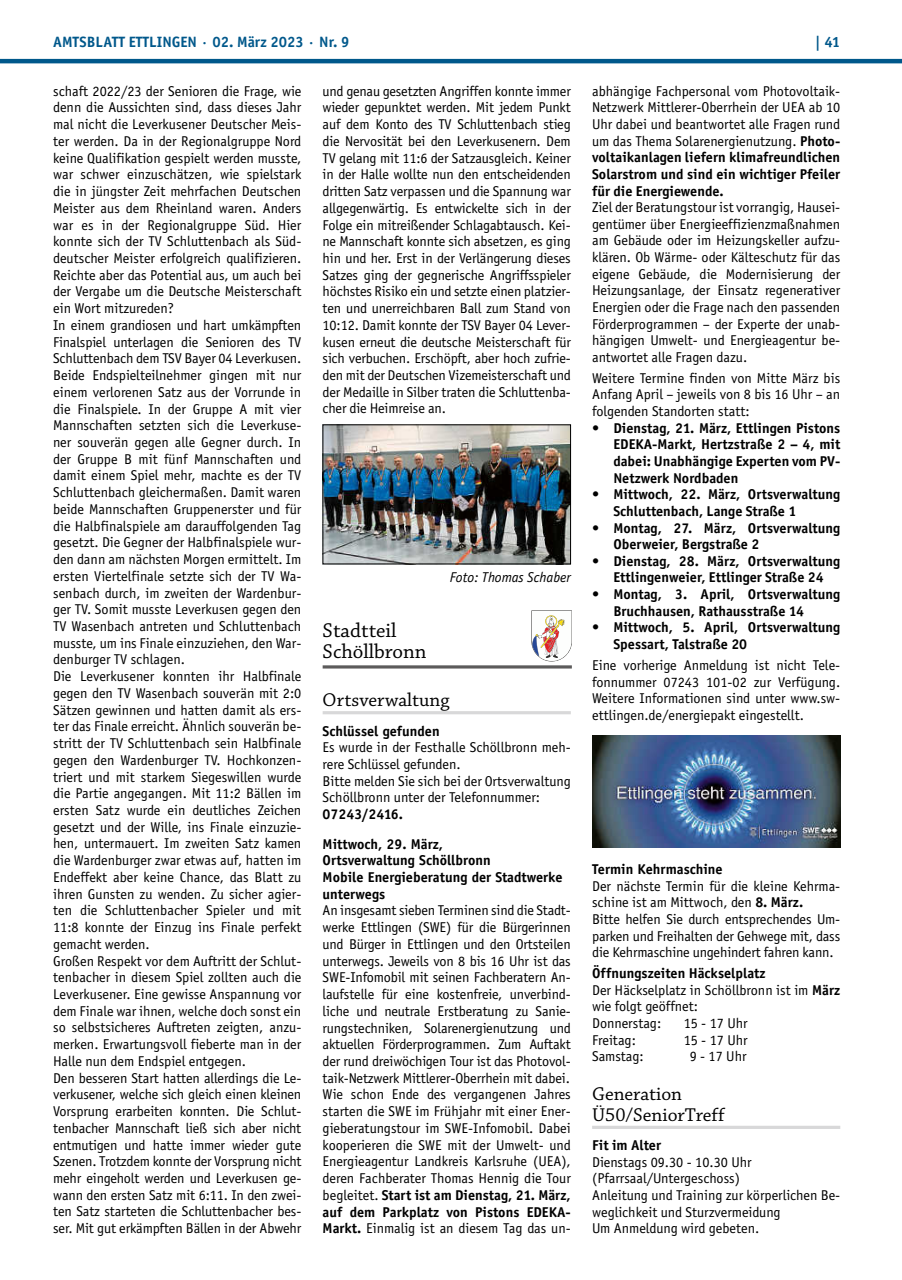
<style>
.page{position:relative;width:902px;height:1280px;background:#fff}
.page>*{position:absolute;margin:0;border:0;box-sizing:border-box;transform-origin:0 0}
.t1{font:21px/21px "Chaparral Pro";color:#000}
.t2{font:19.5px/21.1px "Chaparral Pro";color:#000}
.t3{font:700 15px "Officina Sans";color:#00588b}
.t4{font:14.25px/16.6px "Officina Sans";color:#000;text-align:justify}
.t5{font:700 14.25px/16.6px "Officina Sans";color:#000}
.t6{font:italic 14.25px "Officina Sans";color:#000}
.s1{font-weight:700}
.s2{font-weight:400}
</style>
<div class="page">
<hr style="left:0;top:59px;width:901px;height:4px;background:#00588b">
<hr style="left:322px;top:711px;width:248px;height:3px;background:#d8d8d9">
<img style="left:324px;top:427px;width:244px;height:135px">
<hr style="left:322px;top:665px;width:250px;height:3px;background:#5c5b5b">
<svg style="left:531px;top:610px;width:41px;height:51px"></svg>
<hr style="left:592px;top:1126px;width:248px;height:3px;background:#d8d8d9">
<img style="left:592px;top:735px;width:248px;height:113px">
<p class="t3" style="left:53px;top:32px;width:298px">AMTSBLATT ETTLINGEN · 02. März 2023 · Nr. 9</p>
<p class="t3" style="left:814px;top:32px;width:27px">| 41</p>
<p class="t4" style="left:53px;top:83px;width:250px;text-align:left">schaft 2022/23 der Senioren die Frage, wie denn die Aussichten sind, dass dieses Jahr mal nicht die Leverkusener Deutscher Meis&shy;ter werden. Da in der Regionalgruppe Nord keine Qualifikation gespielt werden musste, war schwer einzuschätzen, wie spielstark die in jüngster Zeit mehrfachen Deutschen Meister aus dem Rheinland waren. Anders war es in der Regionalgruppe Süd. Hier konnte sich der TV Schluttenbach als Süd&shy;deutscher Meister erfolgreich qualifizieren.<br>Reichte aber das Potential aus, um auch bei der Vergabe um die Deutsche Meisterschaft ein Wort mitzureden?<br>In einem grandiosen und hart umkämpften Finalspiel unterlagen die Senioren des TV Schluttenbach dem TSV Bayer 04 Leverkusen.<br>Beide Endspielteilnehmer gingen mit nur einem verlorenen Satz aus der Vorrunde in die Finalspiele. In der Gruppe A mit vier Mannschaften setzten sich die Leverkuse&shy;ner souverän gegen alle Gegner durch. In der Gruppe B mit fünf Mannschaften und damit einem Spiel mehr, machte es der TV Schluttenbach gleichermaßen. Damit waren beide Mannschaften Gruppenerster und für die Halbfinalspiele am darauffolgenden Tag gesetzt. Die Gegner der Halbfinalspiele wur&shy;den dann am nächsten Morgen ermittelt. Im ersten Viertelfinale setzte sich der TV Wa&shy;senbach durch, im zweiten der Wardenbur&shy;ger TV. Somit musste Leverkusen gegen den TV Wasenbach antreten und Schluttenbach musste, um ins Finale einzuziehen, den War&shy;denburger TV schlagen.<br>Die Leverkusener konnten ihr Halbfinale gegen den TV Wasenbach souverän mit 2:0<br>Sätzen gewinnen und hatten damit als ers&shy;ter das Finale erreicht. Ähnlich souverän be&shy;stritt der TV Schluttenbach sein Halbfinale gegen den Wardenburger TV. Hochkonzen&shy;triert und mit starkem Siegeswillen wurde die Partie angegangen. Mit 11:2 Bällen im ersten Satz wurde ein deutliches Zeichen gesetzt und der Wille, ins Finale einzuzie&shy;hen, untermauert. Im zweiten Satz kamen die Wardenburger zwar etwas auf, hatten im Endeffekt aber keine Chance, das Blatt zu ihren Gunsten zu wenden. Zu sicher agier&shy;ten die Schluttenbacher Spieler und mit 11:8 konnte der Einzug ins Finale perfekt gemacht werden.<br>Großen Respekt vor dem Auftritt der Schlut&shy;tenbacher in diesem Spiel zollten auch die Leverkusener. Eine gewisse Anspannung vor dem Finale war ihnen, welche doch sonst ein so selbstsicheres Auftreten zeigten, anzu&shy;merken. Erwartungsvoll fieberte man in der Halle nun dem Endspiel entgegen.<br>Den besseren Start hatten allerdings die Le&shy;verkusener, welche sich gleich einen kleinen Vorsprung erarbeiten konnten. Die Schlut&shy;tenbacher Mannschaft ließ sich aber nicht entmutigen und hatte immer wieder gute Szenen. Trotzdem konnte der Vorsprung nicht mehr eingeholt werden und Leverkusen ge&shy;wann den ersten Satz mit 6:11. In den zwei&shy;ten Satz starteten die Schluttenbacher bes&shy;ser. Mit gut erkämpften Bällen in der Abwehr</p>
<p class="t4" style="left:322px;top:83px;width:250px">und genau gesetzten Angriffen konnte immer wieder gepunktet werden. Mit jedem Punkt auf dem Konto des TV Schluttenbach stieg die Nervosität bei den Leverkusenern. Dem TV gelang mit 11:6 der Satzausgleich. Keiner in der Halle wollte nun den entscheidenden dritten Satz verpassen und die Spannung war allgegenwärtig. Es entwickelte sich in der Folge ein mitreißender Schlagabtausch. Kei&shy;ne Mannschaft konnte sich absetzen, es ging hin und her. Erst in der Verlängerung dieses Satzes ging der gegnerische Angriffsspieler höchstes Risiko ein und setzte einen platzier&shy;ten und unerreichbaren Ball zum Stand von 10:12. Damit konnte der TSV Bayer 04 Lever&shy;kusen erneut die deutsche Meisterschaft für sich verbuchen. Erschöpft, aber hoch zufrie&shy;den mit der Deutschen Vizemeisterschaft und der Medaille in Silber traten die Schluttenba&shy;cher die Heimreise an.</p>
<p class="t4" style="left:592px;top:83px;width:250px">abhängige Fachpersonal vom Photovoltaik-Netzwerk Mittlerer-Oberrhein der UEA ab 10<br>Uhr dabei und beantwortet alle Fragen rund um das Thema Solarenergienutzung. <span class="s1">Photo&shy;voltaikanlagen liefern klimafreundlichen Solarstrom und sind ein wichtiger Pfeiler für die Energiewende.</span></p>
<p class="t4" style="left:592px;top:199px;width:250px">Ziel der Beratungstour ist vorrangig, Hausei&shy;gentümer über Energieeffizienzmaßnahmen am Gebäude oder im Heizungskeller aufzu&shy;klären. Ob Wärme- oder Kälteschutz für das eigene Gebäude, die Modernisierung der Heizungsanlage, der Einsatz regenerativer Energien oder die Frage nach den passenden Förderprogrammen – der Experte der unab&shy;hängigen Umwelt- und Energieagentur be&shy;antwortet alle Fragen dazu.</p>
<p class="t4" style="left:592px;top:370px;width:249px">Weitere Termine finden von Mitte März bis Anfang April – jeweils von 8 bis 16 Uhr – an folgenden Standorten statt:</p>
<p class="t5" style="left:613px;top:419px;width:228px;text-align:justify;text-indent:-21px"><span class="s2">•</span> Dienstag, 21. März, Ettlingen Pistons EDEKA-Markt, Hertzstraße 2 – 4, mit dabei: Unabhängige Experten vom PV-Netzwerk Nordbaden</p>
<p class="t5" style="left:613px;top:486px;width:228px;text-indent:-21px"><span class="s2">•</span> Mittwoch, 22. März, Ortsverwaltung<br>Schluttenbach, Lange Straße 1</p>
<p class="t5" style="left:613px;top:519px;width:228px;text-indent:-21px"><span class="s2">•</span> Montag, 27. März, Ortsverwaltung<br>Oberweier, Bergstraße 2</p>
<p class="t5" style="left:592px;top:552px;width:250px;text-align:center"><span class="s2">•</span> Dienstag, 28. März, Ortsverwaltung<br>Ettlingenweier, Ettlinger Straße 24</p>
<p class="t5" style="left:613px;top:586px;width:228px;text-indent:-21px"><span class="s2">•</span> Montag, 3. April, Ortsverwaltung<br>Bruchhausen, Rathausstraße 14</p>
<p class="t5" style="left:613px;top:619px;width:228px;text-indent:-21px"><span class="s2">•</span> Mittwoch, 5. April, Ortsverwaltung<br>Spessart, Talstraße 20</p>
<p class="t4" style="left:592px;top:657px;width:250px">Eine vorherige Anmeldung ist nicht Tele&shy;fonnummer 07243 101-02 zur Verfügung.<br>Weitere Informationen sind unter www.sw&shy;ettlingen.de/energiepakt eingestellt.</p>
<p class="t6" style="left:450px;top:569px;width:122px">Foto: Thomas Schaber</p>
<h1 class="t1" style="left:322px;top:620px;width:105px">Stadtteil<br>Schöllbronn</h1>
<h2 class="t2" style="left:322px;top:690px;width:128px">Ortsverwaltung</h2>
<p class="t5" style="left:322px;top:722px;width:118px">Schlüssel gefunden</p>
<p class="t4" style="left:322px;top:739px;width:250px;text-align:left">Es wurde in der Festhalle Schöllbronn meh&shy;rere Schlüssel gefunden.<br>Bitte melden Sie sich bei der Ortsverwaltung Schöllbronn unter der Telefonnummer:</p>
<p class="t5" style="left:322px;top:799px;width:122px;line-height:29.5px">07243/2416.<br>Mittwoch, 29. März,</p>
<p class="t5" style="left:322px;top:852px;width:241px">Ortsverwaltung Schöllbronn<br>Mobile Energieberatung der Stadtwerke unterwegs</p>
<p class="t4" style="left:322px;top:902px;width:250px">An insgesamt sieben Terminen sind die Stadt&shy;werke Ettlingen (SWE) für die Bürgerinnen und Bürger in Ettlingen und den Ortsteilen unterwegs. Jeweils von 8 bis 16 Uhr ist das SWE-Infomobil mit seinen Fachberatern An&shy;laufstelle für eine kostenfreie, unverbind&shy;liche und neutrale Erstberatung zu Sanie&shy;rungstechniken, Solarenergienutzung und aktuellen Förderprogrammen. Zum Auftakt der rund dreiwöchigen Tour ist das Photovol&shy;taik-Netzwerk Mittlerer-Oberrhein mit dabei.<br>Wie schon Ende des vergangenen Jahres starten die SWE im Frühjahr mit einer Ener&shy;gieberatungstour im SWE-Infomobil. Dabei kooperieren die SWE mit der Umwelt- und Energieagentur Landkreis Karlsruhe (UEA), deren Fachberater Thomas Hennig die Tour begleitet. <span class="s1">Start ist am Dienstag, 21. März, auf dem Parkplatz von Pistons EDEKA-Markt.</span> Einmalig ist an diesem Tag das un-</p>
<p class="t5" style="left:592px;top:861px;width:132px">Termin Kehrmaschine</p>
<p class="t4" style="left:592px;top:878px;width:250px;text-align:left">Der nächste Termin für die kleine Kehrma&shy;schine ist am Mittwoch, den <span class="s1">8. März.<br></span>Bitte helfen Sie durch entsprechendes Um&shy;parken und Freihalten der Gehwege mit, dass die Kehrmaschine ungehindert fahren kann.</p>
<p class="t4" style="left:592px;top:965px;width:250px;text-align:left"><span class="s1">Öffnungszeiten Häckselplatz<br></span>Der Häckselplatz in Schöllbronn ist im <span class="s1">März </span>wie folgt geöffnet:<br>Donnerstag:</p>
<p class="t4" style="left:683px;top:1015px;width:65px">15 - 17 Uhr</p>
<p class="t4" style="left:592px;top:1031px;width:45px">Freitag:</p>
<p class="t4" style="left:683px;top:1031px;width:65px">15 - 17 Uhr</p>
<p class="t4" style="left:592px;top:1048px;width:53px">Samstag:</p>
<p class="t4" style="left:689px;top:1048px;width:58px">9 - 17 Uhr</p>
<h2 class="t2" style="left:592px;top:1083px;width:134px">Generation<br>Ü50/SeniorTreff</h2>
<p class="t5" style="left:592px;top:1137px;width:70px">Fit im Alter</p>
<p class="t4" style="left:592px;top:1153px;width:250px;text-align:left">Dienstags 09.30 - 10.30 Uhr (Pfarrsaal/Untergeschoss)<br>Anleitung und Training zur körperlichen Be&shy;weglichkeit und Sturzvermeidung<br>Um Anmeldung wird gebeten.</p>
</div>
